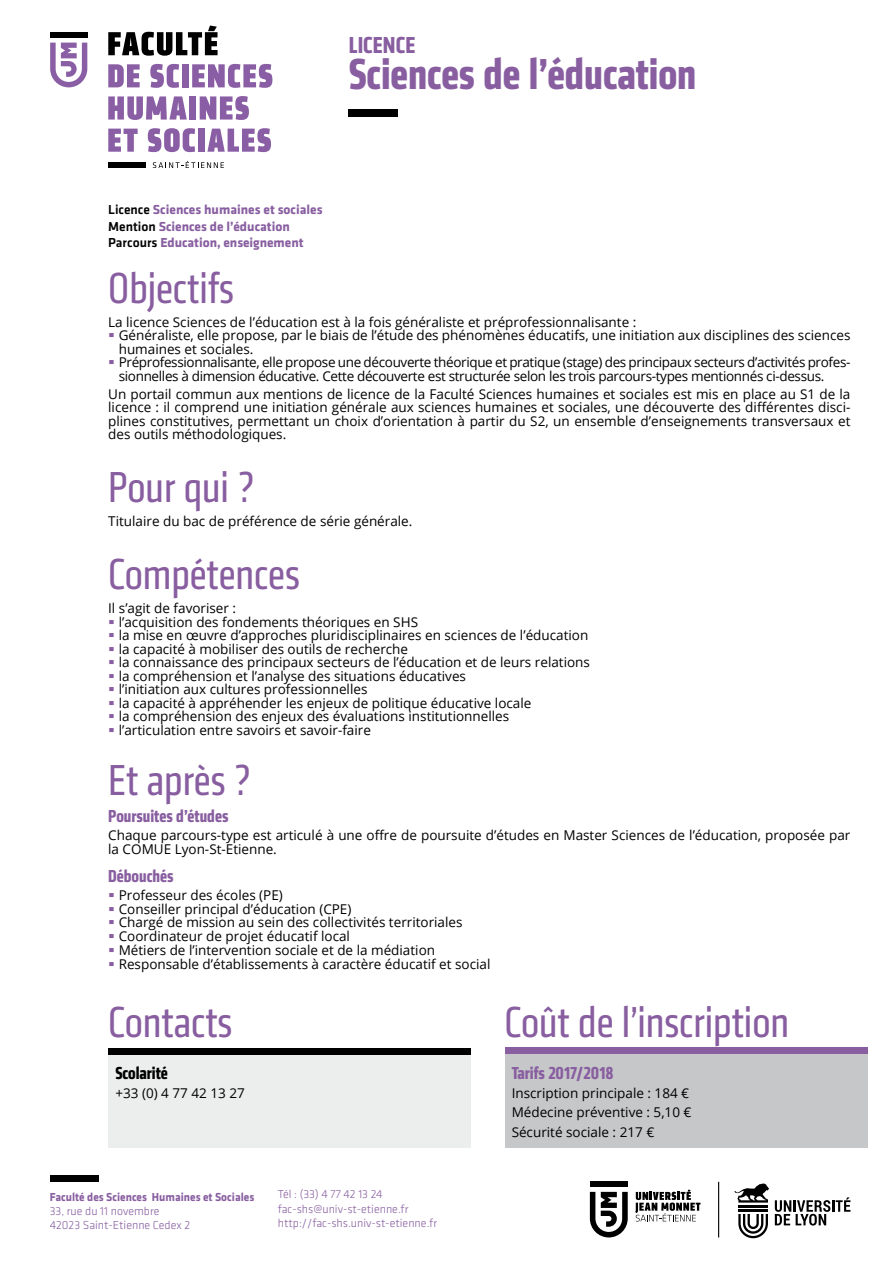
<style>
.page{position:relative;width:893px;height:1263px;background:#fff}
.page>*{position:absolute;margin:0;border:0;box-sizing:border-box;transform-origin:0 0}
.t1{font:condensed 45px "Klavika";color:#885ea0}
.t2{font:700 condensed 45px "Klavika";color:#885ea0}
.t3{font:700 condensed 24px "Klavika";color:#885ea0}
.t4{font:700 condensed 18px "Klavika";color:#885ea0}
.t5{font:700 condensed 18px "Klavika";color:#000}
.t6{font:13.5px/13.5px "Open Sans";color:#000}
.t7{font:13.5px/13.5px "Open Sans";letter-spacing:-.025em;color:#000}
.t8{font:700 13.5px/16.2px "Klavika";color:#885ea0}
.t9{font:300 12px/14.4px "Klavika";color:#885ea0}
.t10{font:700 12px "Klavika";color:#885ea0;scale:.95 1}
.s1{font-weight:500;color:#000}
.s2{color:#885ea0}
</style>
<div class="page">
<svg style="left:108px;top:26px;width:110px;height:30px"></svg>
<svg style="left:108px;top:64px;width:32px;height:23px"></svg>
<svg style="left:150px;top:64px;width:29px;height:24px"></svg>
<div style="left:182px;top:64px;width:7px;height:23px;background:#8a5ea4"></div>
<svg style="left:192px;top:64px;width:80px;height:24px"></svg>
<svg style="left:108px;top:96px;width:79px;height:24px"></svg>
<div style="left:190px;top:96px;width:6px;height:24px;background:#8a5ea4"></div>
<svg style="left:200px;top:96px;width:49px;height:24px"></svg>
<svg style="left:108px;top:129px;width:30px;height:23px"></svg>
<svg style="left:148px;top:128px;width:47px;height:24px"></svg>
<div style="left:198px;top:129px;width:7px;height:23px;background:#8a5ea4"></div>
<svg style="left:207px;top:128px;width:64px;height:24px"></svg>
<div style="left:108px;top:163px;width:38px;height:5px;background:#000"></div>
<div style="left:50px;top:32px;width:37px;height:5px;background:#000"></div>
<svg style="left:50px;top:43px;width:37px;height:44px"></svg>
<svg style="left:153px;top:161px;width:71px;height:7px"></svg>
<hr style="left:738px;top:1205px;width:30px;height:2px;background:#000">
<svg style="left:775px;top:1197px;width:75px;height:28px"></svg>
<svg style="left:738px;top:1214px;width:30px;height:24px"></svg>
<hr style="left:738px;top:1209px;width:30px;height:3px;background:#000">
<svg style="left:734px;top:1183px;width:35px;height:19px"></svg>
<img style="left:50px;top:1175px;width:49px;height:7px">
<img style="left:349px;top:109px;width:48px;height:7px">
<div style="left:590px;top:1181px;width:38px;height:5px;background:#000"></div>
<svg style="left:590px;top:1192px;width:38px;height:45px"></svg>
<svg style="left:635px;top:1189px;width:65px;height:32px"></svg>
<hr style="left:718px;top:1182px;width:1px;height:55px;background:#000">
<div style="left:504px;top:1054px;width:363px;height:94px;background:#c6c7c8"></div>
<div style="left:108px;top:1054px;width:363px;height:94px;background:#eceded"></div>
<div style="left:108px;top:1048px;width:363px;height:6px;background:#000"></div>
<div style="left:504px;top:1047px;width:363px;height:7px;background:#885ea0"></div>
<h2 class="t3" style="left:349px;top:30px;width:68px">LICENCE</h2>
<h1 class="t2" style="left:349px;top:45px;width:349px">Sciences de l’éducation</h1>
<p class="t8" style="left:108px;top:201px;width:216px"><span class="s1">Licence</span> Sciences humaines et sociales<br><span class="s1">Mention</span> Sciences de l’éducation<br><span class="s1">Parcours</span> Education, enseignement</p>
<h1 class="t1" style="left:108px;top:262px;width:127px">Objectifs</h1>
<p class="t6" style="left:108px;top:315px;width:530px">La licence Sciences de l’éducation est à la fois généraliste et préprofessionnalisante :</p>
<p class="t6" style="left:119px;top:328px;width:733px;text-indent:-10px"><span class="s2">▪</span> Généraliste, elle propose, par le biais de l’étude des phénomènes éducatifs, une initiation aux disciplines des sciences humaines et sociales.</p>
<p class="t7" style="left:119px;top:355px;width:733px;text-indent:-10px"><span class="s2">▪</span> Préprofessionnalisante, elle propose une découverte théorique et pratique (stage) des principaux secteurs d’activités profes&shy;sionnelles à dimension éducative. Cette découverte est structurée selon les trois parcours-types mentionnés ci-dessus.</p>
<p class="t6" style="left:108px;top:387px;width:744px;text-align:justify">Un portail commun aux mentions de licence de la Faculté Sciences humaines et sociales est mis en place au S1 de la licence : il comprend une initiation générale aux sciences humaines et sociales, une découverte des différentes disci&shy;plines constitutives, permettant un choix d’orientation à partir du S2, un ensemble d’enseignements transversaux et des outils méthodologiques.</p>
<h1 class="t1" style="left:108px;top:461px;width:147px">Pour qui ?</h1>
<p class="t6" style="left:108px;top:514px;width:306px">Titulaire du bac de préférence de série générale.</p>
<h1 class="t1" style="left:108px;top:548px;width:193px">Compétences</h1>
<p class="t6" style="left:108px;top:601px;width:129px">Il s’agit de favoriser :</p>
<p class="t6" style="left:108px;top:614px;width:311px"><span class="s2">▪</span> l’acquisition des fondements théoriques en SHS</p>
<p class="t6" style="left:108px;top:628px;width:482px"><span class="s2">▪</span> la mise en œuvre d’approches pluridisciplinaires en sciences de l’éducation</p>
<p class="t6" style="left:108px;top:641px;width:301px"><span class="s2">▪</span> la capacité à mobiliser des outils de recherche</p>
<p class="t6" style="left:108px;top:655px;width:483px"><span class="s2">▪</span> la connaissance des principaux secteurs de l’éducation et de leurs relations</p>
<p class="t6" style="left:108px;top:668px;width:359px"><span class="s2">▪</span> la compréhension et l’analyse des situations éducatives</p>
<p class="t6" style="left:108px;top:682px;width:261px"><span class="s2">▪</span> l’initiation aux cultures professionnelles</p>
<p class="t6" style="left:108px;top:695px;width:425px"><span class="s2">▪</span> la capacité à appréhender les enjeux de politique éducative locale</p>
<p class="t6" style="left:108px;top:709px;width:402px"><span class="s2">▪</span> la compréhension des enjeux des évaluations institutionnelles</p>
<p class="t6" style="left:108px;top:722px;width:264px"><span class="s2">▪</span> l’articulation entre savoirs et savoir-faire</p>
<h1 class="t1" style="left:108px;top:754px;width:144px">Et après ?</h1>
<h3 class="t4" style="left:108px;top:804px;width:122px">Poursuites d’études</h3>
<p class="t6" style="left:108px;top:828px;width:744px">Chaque parcours-type est articulé à une offre de poursuite d’études en Master Sciences de l’éducation, proposée par la COMUE Lyon-St-Etienne.</p>
<h3 class="t4" style="left:108px;top:864px;width:67px">Débouchés</h3>
<p class="t6" style="left:108px;top:888px;width:176px"><span class="s2">▪</span> Professeur des écoles (PE)</p>
<p class="t6" style="left:108px;top:901px;width:245px"><span class="s2">▪</span> Conseiller principal d’éducation (CPE)</p>
<p class="t6" style="left:108px;top:915px;width:356px"><span class="s2">▪</span> Chargé de mission au sein des collectivités territoriales</p>
<p class="t6" style="left:108px;top:929px;width:243px"><span class="s2">▪</span> Coordinateur de projet éducatif local</p>
<p class="t6" style="left:108px;top:943px;width:328px"><span class="s2">▪</span> Métiers de l’intervention sociale et de la médiation</p>
<p class="t6" style="left:108px;top:957px;width:384px"><span class="s2">▪</span> Responsable d’établissements à caractère éducatif et social</p>
<h1 class="t1" style="left:108px;top:996px;width:126px">Contacts</h1>
<h3 class="t5" style="left:115px;top:1061px;width:54px">Scolarité</h3>
<p class="t6" style="left:115px;top:1086px;width:131px">+33 (0) 4 77 42 13 27</p>
<p class="t10" style="left:50px;top:1188px;width:217px">Faculté des Sciences Humaines et Sociales</p>
<p class="t9" style="left:50px;top:1203px;width:142px">33, rue du 11 novembre<br>42023 Saint-Etienne Cedex 2</p>
<p class="t9" style="left:278px;top:1187px;width:161px">Tél : (33) 4 77 42 13 24 fac-shs@univ-st-etienne.fr http://fac-shs.univ-st-etienne.fr</p>
<h1 class="t1" style="left:504px;top:996px;width:286px">Coût de l’inscription</h1>
<h3 class="t4" style="left:512px;top:1061px;width:103px">Tarifs 2017/2018</h3>
<p class="t6" style="left:512px;top:1083px;width:181px;line-height:19.2px">Inscription principale : 184 €<br>Médecine préventive : 5,10 €<br>Sécurité sociale : 217 €</p>
</div>
